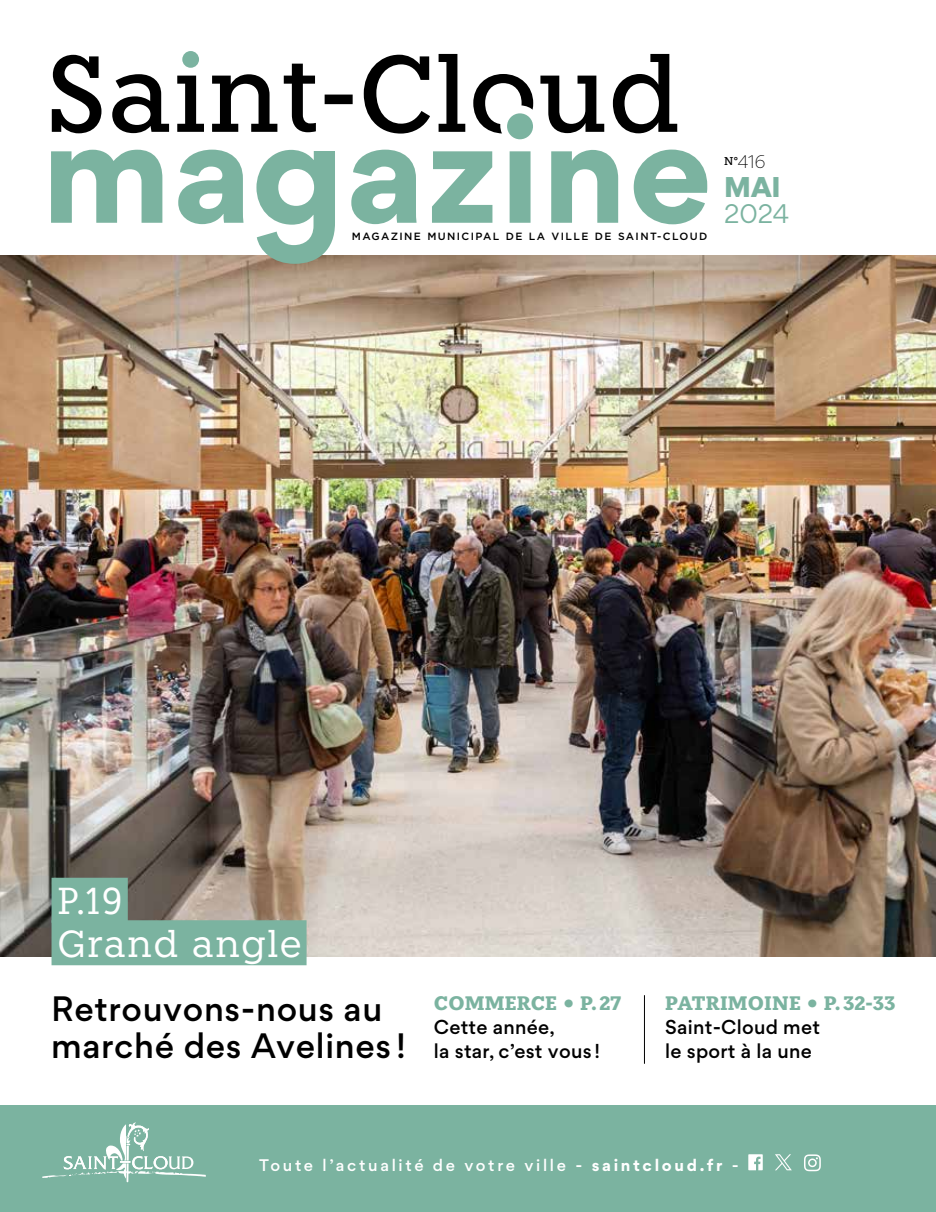
<style>
.page{position:relative;width:936px;height:1212px;background:#fff}
.page>*{position:absolute;margin:0;border:0;box-sizing:border-box;transform-origin:0 0}
.t1{font:37.5px/42.6px "Knile";letter-spacing:.025em;color:#fff}
.t2{font:500 31.5px/37.5px "Gordita";letter-spacing:.02em;color:#000}
.t3{font:900 25.5px "Gordita";color:#7bb3a0}
.t4{font:24px "Gordita";color:#7bb3a0}
.t5{font:700 19.5px "Knile";letter-spacing:.01em;color:#7bb3a0}
.t6{font:500 18px/24px "Gordita";letter-spacing:.015em;color:#000}
.t7{font:300 16.2px "Gordita";color:#000}
.t8{font:500 15px "Gordita";letter-spacing:.18em;color:#fff}
.t9{font:500 10.5px "Gotham";letter-spacing:.13em;color:#000}
.s1{font-weight:700}
</style>
<div class="page">
<div style="left:0;top:1106px;width:935px;height:106px;background:#7bb3a0"></div>
<svg style="left:42px;top:1122px;width:164px;height:60px"></svg>
<svg style="left:748px;top:1154px;width:14px;height:16px"></svg>
<svg style="left:804px;top:1154px;width:16px;height:17px"></svg>
<svg style="left:775px;top:1154px;width:16px;height:16px"></svg>
<img style="left:0;top:255px;width:935px;height:702px">
<div style="left:52px;top:878px;width:76px;height:45px;background:#7bb3a0"></div>
<div style="left:52px;top:920px;width:254px;height:45px;background:#7bb3a0"></div>
<hr style="left:644px;top:995px;width:1px;height:69px;background:#000">
<svg style="left:52px;top:53px;width:618px;height:60px"></svg>
<div style="left:182px;top:51px;width:17px;height:17px;background:#7bb3a0;border-radius:50%"></div>
<div style="left:500px;top:105px;width:40px;height:41px;background:#fff;border-radius:50%"></div>
<svg style="left:51px;top:113px;width:656px;height:111px"></svg>
<svg style="left:256px;top:150px;width:79px;height:114px"></svg>
<p class="t9" style="left:352px;top:230px;width:357px">MAGAZINE MUNICIPAL DE LA VILLE DE SAINT-CLOUD</p>
<p class="t7" style="left:724px;top:150px;width:43px"><sup>N°</sup>416</p>
<h3 class="t3" style="left:724px;top:166px;width:58px">MAI</h3>
<h3 class="t4" style="left:724px;top:196px;width:67px">2024</h3>
<h1 class="t1" style="left:57px;top:879px;width:246px">P.19<br>Grand angle</h1>
<h2 class="t2" style="left:51px;top:990px;width:356px">Retrouvons-nous au marché des Avelines !</h2>
<p class="t5" style="left:434px;top:990px;width:188px">COMMERCE • P.27</p>
<p class="t6" style="left:434px;top:1015px;width:168px">Cette année,<br>la star, c’est vous !</p>
<p class="t5" style="left:665px;top:990px;width:232px">PATRIMOINE • P.32-33</p>
<p class="t6" style="left:665px;top:1015px;width:156px">Saint-Cloud met le sport à la une</p>
<p class="t8" style="left:259px;top:1154px;width:481px">Toute l’actualité de votre ville - <span class="s1">saintcloud.fr</span> -</p>
</div>
